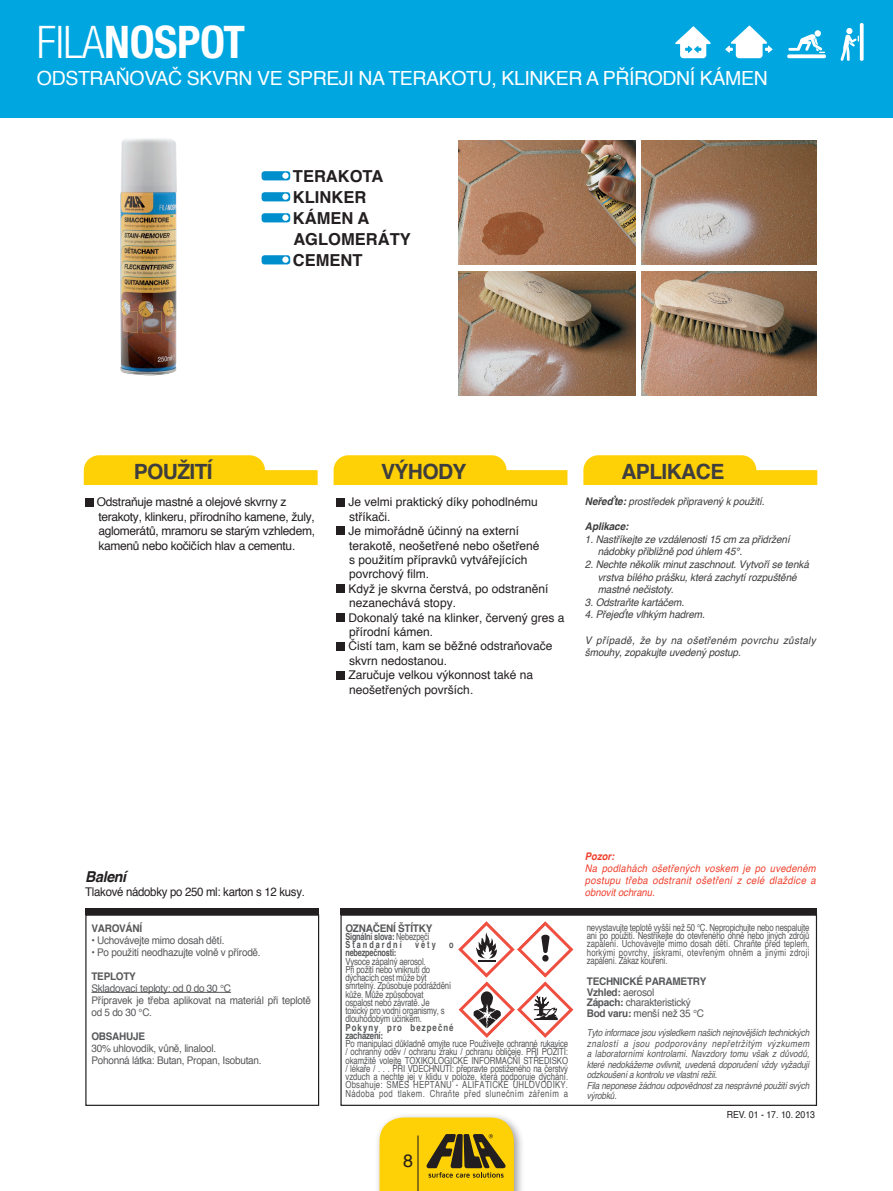
<style>
.page{position:relative;width:893px;height:1191px;background:#fff}
.page>*{position:absolute;margin:0;border:0;box-sizing:border-box;transform-origin:0 0}
.t1{font:700 condensed 45px "Helvetica Neue LT Pro";letter-spacing:-.01em;color:#fff}
.t2{font:700 21px "Helvetica";letter-spacing:-.03em;color:#3e3e3f}
.t3{font:19.5px "Helvetica";letter-spacing:-.02em;color:#fff}
.t4{font:18px "Helvetica";color:#231f20}
.t5{font:700 16.5px/21px "Helvetica";color:#231f20}
.t6{font:italic 700 15px "Helvetica";letter-spacing:-.025em;color:#231f20;scale:.95 1}
.t7{font:12px/14.4px "Helvetica";color:#231f20}
.t8{font:12px/14.4px "Helvetica";letter-spacing:-.025em;color:#231f20}
.t9{font:12px "Helvetica";letter-spacing:-.025em;color:#231f20;scale:.95 1}
.t10{font:italic 10.5px/12.6px "Helvetica";letter-spacing:-.01em;color:#3e3e3f;scale:.95 1}
.t11{font:10.5px/12px "Helvetica";letter-spacing:-.025em;color:#57585a;scale:.95 1}
.t12{font:700 10.5px/10.5px "Helvetica";letter-spacing:-.025em;color:#57585a;scale:.95 1}
.t13{font:italic 10.5px/12px "Helvetica";letter-spacing:.035em;color:#ef412e;text-align:justify;scale:.9 1}
.t14{font:italic 10.5px/12.6px "Helvetica";letter-spacing:.03em;color:#3e3e3f;scale:.95 1}
.t15{font:italic 700 10.5px "Helvetica";letter-spacing:-.01em;color:#3e3e3f;scale:.95 1}
.t16{font:italic 700 10.5px "Helvetica";color:#ef412e;scale:.9 1}
.t17{font:9.75px/8.2px "Helvetica";letter-spacing:-.025em;color:#57585a;text-align:justify;scale:.8 1}
.t18{font:italic 9.75px/10.5px "Helvetica";letter-spacing:-.025em;color:#57585a;scale:.85 1}
.t19{font:700 9.75px/8.2px "Helvetica";letter-spacing:-.025em;color:#57585a;scale:.75 1}
.t20{font:700 9.75px/8.2px "Helvetica";letter-spacing:.14em;color:#57585a;scale:.8 1}
.t21{font:9.75px "Helvetica";color:#231f20;scale:.9 1}
.s1{font-family:"Helvetica Neue LT Std";font-weight:300}
.s2{font-weight:700}
.s3{font-weight:400}
</style>
<div class="page">
<div style="left:0;top:0;width:893px;height:118px;background:#00a6e0"></div>
<div style="left:374px;top:1112px;width:151px;height:79px;background:#231f20;opacity:.45"></div>
<div style="left:85px;top:914px;width:234px;height:192px;border:1px solid #231f20"></div>
<div style="left:340px;top:914px;width:477px;height:192px;border:1px solid #231f20"></div>
<div style="left:85px;top:908px;width:234px;height:6px;background:#231f20"></div>
<div style="left:340px;top:908px;width:477px;height:6px;background:#231f20"></div>
<svg style="left:380px;top:1117px;width:134px;height:74px;background:#d6b011"></svg>
<svg style="left:262px;top:171px;width:28px;height:9px"></svg>
<svg style="left:262px;top:192px;width:28px;height:9px"></svg>
<svg style="left:262px;top:213px;width:28px;height:9px"></svg>
<svg style="left:262px;top:255px;width:28px;height:9px"></svg>
<div style="left:336px;top:498px;width:9px;height:8px;background:#231f20"></div>
<div style="left:336px;top:527px;width:9px;height:8px;background:#231f20"></div>
<div style="left:336px;top:584px;width:9px;height:9px;background:#231f20"></div>
<div style="left:336px;top:613px;width:9px;height:8px;background:#231f20"></div>
<div style="left:336px;top:642px;width:9px;height:8px;background:#231f20"></div>
<div style="left:336px;top:671px;width:9px;height:8px;background:#231f20"></div>
<div style="left:86px;top:498px;width:8px;height:8px;background:#231f20"></div>
<hr style="left:91px;top:992px;width:140px;height:1px;background:#57585a">
<svg style="left:675px;top:26px;width:36px;height:32px"></svg>
<svg style="left:787px;top:54px;width:39px;height:4px"></svg>
<div style="left:815px;top:30px;width:6px;height:7px;background:#fff;border-radius:50%"></div>
<svg style="left:788px;top:34px;width:37px;height:19px"></svg>
<svg style="left:860px;top:23px;width:4px;height:38px"></svg>
<svg style="left:840px;top:28px;width:19px;height:33px"></svg>
<svg style="left:725px;top:25px;width:48px;height:33px"></svg>
<svg style="left:334px;top:455px;width:233px;height:30px;background:#fed72b"></svg>
<svg style="left:84px;top:455px;width:234px;height:30px;background:#fed627"></svg>
<svg style="left:583px;top:455px;width:234px;height:30px;background:#fed72b"></svg>
<svg style="left:458px;top:921px;width:116px;height:117px"></svg>
<img style="left:459px;top:140px;width:176px;height:124px">
<img style="left:641px;top:140px;width:175px;height:124px">
<img style="left:459px;top:271px;width:176px;height:124px">
<img style="left:641px;top:271px;width:175px;height:124px">
<img style="left:120px;top:138px;width:57px;height:237px">
<h1 class="t1" style="left:37px;top:15px;width:210px"><span class="s1">FILA</span>NOSPOT</h1>
<h3 class="t3" style="left:37px;top:63px;width:732px">ODSTRAŇOVAČ SKVRN VE SPREJI NA TERAKOTU, KLINKER A PŘÍRODNÍ KÁMEN</h3>
<h3 class="t5" style="left:293px;top:166px;width:119px">TERAKOTA<br>KLINKER<br>KÁMEN A<br>AGLOMERÁTY<br>CEMENT</h3>
<h2 class="t2" style="left:134px;top:454px;width:81px">POUŽITÍ</h2>
<h2 class="t2" style="left:381px;top:454px;width:87px">VÝHODY</h2>
<h2 class="t2" style="left:621px;top:454px;width:104px">APLIKACE</h2>
<p class="t8" style="left:97px;top:495px;width:220px">Odstraňuje mastné a olejové skvrny z terakoty, klinkeru, přírodního kamene, žuly, aglomerátů, mramoru se starým vzhledem, kamenů nebo kočičích hlav a cementu.</p>
<p class="t7" style="left:348px;top:495px;width:218px">Je velmi praktický díky pohodlnému stříkači.<br>Je mimořádně účinný na externí terakotě, neošetřené nebo ošetřené<br>s použitím přípravků vytvářejících povrchový film.<br>Když je skvrna čerstvá, po odstranění nezanechává stopy.<br>Dokonalý také na klinker, červený gres a přírodní kámen.<br>Čistí tam, kam se běžné odstraňovače skvrn nedostanou.<br>Zaručuje velkou výkonnost také na neošetřených površích.</p>
<p class="t10" style="left:585px;top:495px;width:191px"><span class="s2">Neřeďte:</span> prostředek připravený k použití.</p>
<p class="t15" style="left:585px;top:518px;width:47px">Aplikace:</p>
<p class="t10" style="left:598px;top:533px;width:204px;text-indent:-13px">1. Nastříkejte ze vzdálenosti 15 cm za přidržení nádobky přibližně pod úhlem 45°.</p>
<p class="t10" style="left:598px;top:558px;width:224px;text-indent:-13px">2. Nechte několik minut zaschnout. Vytvoří se tenká vrstva bílého prášku, která zachytí rozpuštěné mastné nečistoty.</p>
<p class="t10" style="left:585px;top:596px;width:106px">3. Odstraňte kartáčem.</p>
<p class="t10" style="left:585px;top:608px;width:128px">4. Přejeďte vlhkým hadrem.</p>
<p class="t14" style="left:585px;top:634px;width:245px">V případě, že by na ošetřeném povrchu zůstaly šmouhy, zopakujte uvedený postup.</p>
<h3 class="t6" style="left:85px;top:864px;width:45px">Balení</h3>
<p class="t9" style="left:85px;top:883px;width:233px">Tlakové nádobky po 250 ml: karton s 12 kusy.</p>
<p class="t12" style="left:91px;top:922px;width:55px">VAROVÁNÍ</p>
<p class="t11" style="left:91px;top:934px;width:142px">• Uchovávejte mimo dosah dětí.</p>
<p class="t11" style="left:91px;top:946px;width:180px">• Po použití neodhazujte volně v přírodě.</p>
<p class="t12" style="left:91px;top:970px;width:48px">TEPLOTY</p>
<p class="t11" style="left:91px;top:982px;width:233px">Skladovací teploty: od 0 do 30 °C<br>Přípravek je třeba aplikovat na materiál při teplotě od 5 do 30 °C.</p>
<p class="t12" style="left:91px;top:1030px;width:58px">OBSAHUJE</p>
<p class="t11" style="left:91px;top:1042px;width:181px">30% uhlovodík, vůně, linalool.<br>Pohonná látka: Butan, Propan, Isobutan.</p>
<p class="t12" style="left:345px;top:922px;width:93px">OZNAČENÍ ŠTÍTKY</p>
<p class="t19" style="left:345px;top:932px;width:114px">Signální slova: <span class="s3">Nebezpečí<br></span>Standardní</p>
<p class="t19" style="left:415px;top:940px;width:29px">věty</p>
<p class="t19" style="left:449px;top:940px;width:7px">o</p>
<p class="t19" style="left:345px;top:949px;width:69px">nebezpečnosti:</p>
<p class="t17" style="left:345px;top:957px;width:134px;text-align:left">Vysoce zápalný aerosol.<br>Při požití nebo vniknutí do dýchacích cest může být smrtelný. Způsobuje podráždění kůže. Může způsobovat ospalost nebo závratě. Je toxický pro vodní organismy, s dlouhodobým účinkem.</p>
<p class="t20" style="left:345px;top:1023px;width:137px">Pokyny pro bezpečné zacházení:</p>
<p class="t17" style="left:345px;top:1039px;width:280px">Po manipulaci důkladně omyjte ruce Používejte ochranné rukavice / ochranný oděv / ochranu zraku / ochranu obličeje. PŘI POŽITÍ: okamžitě volejte TOXIKOLOGICKÉ INFORMAČNÍ STŘEDISKO / lékaře / . . . PŘI VDECHNUTÍ: přepravte postiženého na čerstvý vzduch a nechte jej v klidu v poloze, která podporuje dýchání.<br>Obsahuje: SMĚS HEPTANU - ALIFATICKÉ UHLOVODÍKY.<br>Nádoba pod tlakem. Chraňte před slunečním zářením a</p>
<h3 class="t4" style="left:403px;top:1147px;width:12px">8</h3>
<p class="t16" style="left:585px;top:848px;width:34px">Pozor:</p>
<p class="t13" style="left:585px;top:863px;width:258px">Na podlahách ošetřených voskem je po uvedeném postupu třeba odstranit ošetření z celé dlaždice a obnovit ochranu.</p>
<p class="t17" style="left:587px;top:923px;width:280px">nevystavujte teplotě vyšší než 50 °C. Nepropichujte nebo nespalujte ani po použití. Nestříkejte do otevřeného ohně nebo jiných zdrojů zapálení. Uchovávejte mimo dosah dětí. Chraňte před teplem, horkými povrchy, jiskrami, otevřeným ohněm a jinými zdroji zapálení. Zákaz kouření.</p>
<p class="t12" style="left:587px;top:976px;width:127px">TECHNICKÉ PARAMETRY<br>Vzhled: <span class="s3">aerosol<br></span>Zápach: <span class="s3">charakteristický<br></span>Bod varu: <span class="s3">menší než 35 °C</span></p>
<p class="t18" style="left:587px;top:1027px;width:263px">Tyto informace jsou výsledkem našich nejnovějších technických znalostí a jsou podporovány nepřetržitým výzkumem a laboratorními kontrolami. Navzdory tomu však z důvodů, které nedokážeme ovlivnit, uvedená doporučení vždy vyžadují odzkoušení a kontrolu ve vlastní režii.<br>Fila neponese žádnou odpovědnost za nesprávné použití svých výrobků.</p>
<p class="t21" style="left:727px;top:1106px;width:100px">REV. 01 - 17. 10. 2013</p>
</div>
